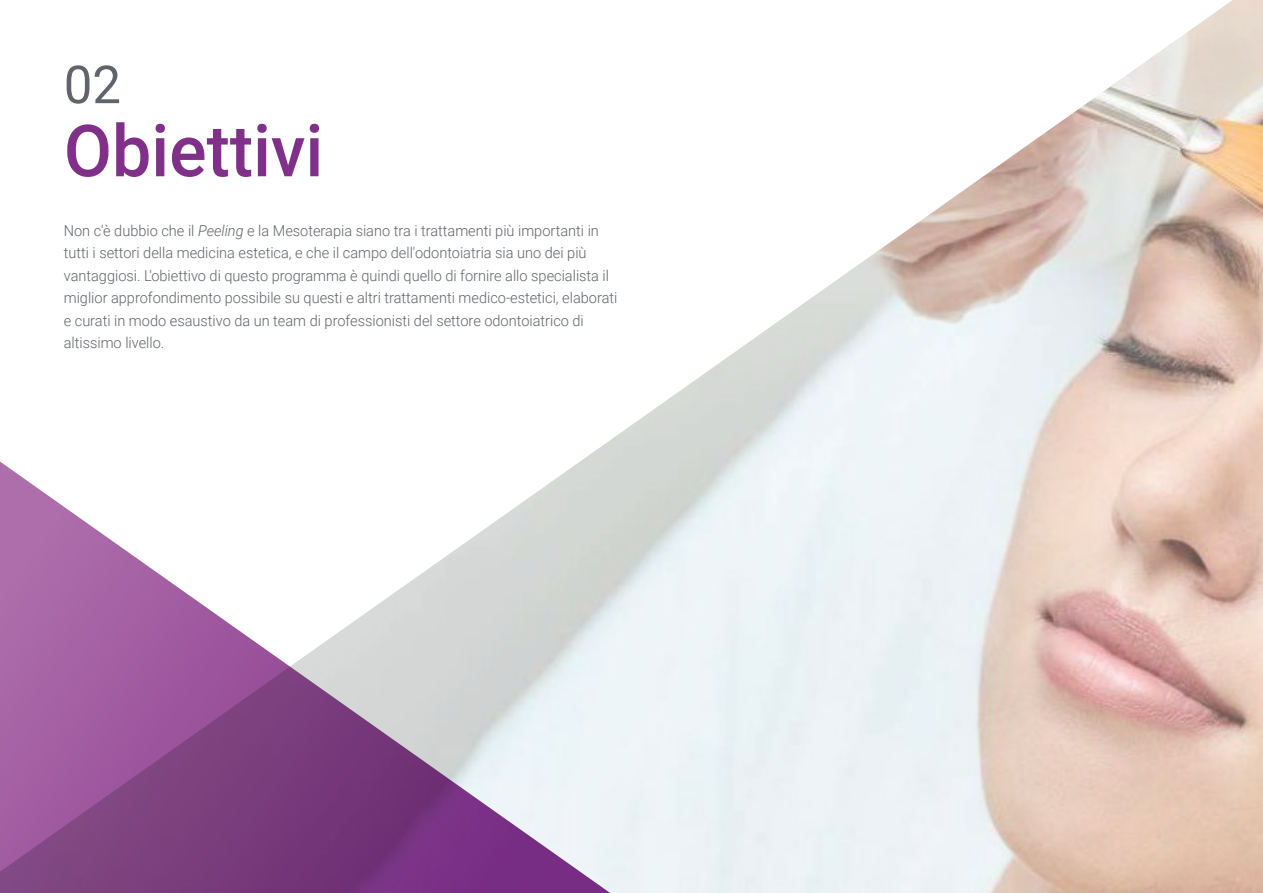
<style>
.page{position:relative;width:1263px;height:893px;background:#fff}
.page>*{position:absolute;margin:0;border:0;box-sizing:border-box;transform-origin:0 0}
.t1{font:500 72px "Roboto";color:#813089}
.t2{font:52.5px "Roboto";color:#61646a}
.t3{font:300 15px/22.5px "Roboto";color:#61646a}
.s1{font-style:italic}
</style>
<div class="page">
<img style="left:602px;top:0;width:661px;height:893px">
<svg style="left:0;top:446px;width:640px;height:447px"></svg>
<h2 class="t2" style="left:64px;top:48px;width:59px">02</h2>
<h1 class="t1" style="left:64px;top:100px;width:261px">Obiettivi</h1>
<p class="t3" style="left:64px;top:218px;width:555px">Non c'è dubbio che il <span class="s1">Peeling</span> e la Mesoterapia siano tra i trattamenti più importanti in tutti i settori della medicina estetica, e che il campo dell'odontoiatria sia uno dei più vantaggiosi. L'obiettivo di questo programma è quindi quello di fornire allo specialista il miglior approfondimento possibile su questi e altri trattamenti medico-estetici, elaborati e curati in modo esaustivo da un team di professionisti del settore odontoiatrico di altissimo livello.</p>
</div>
